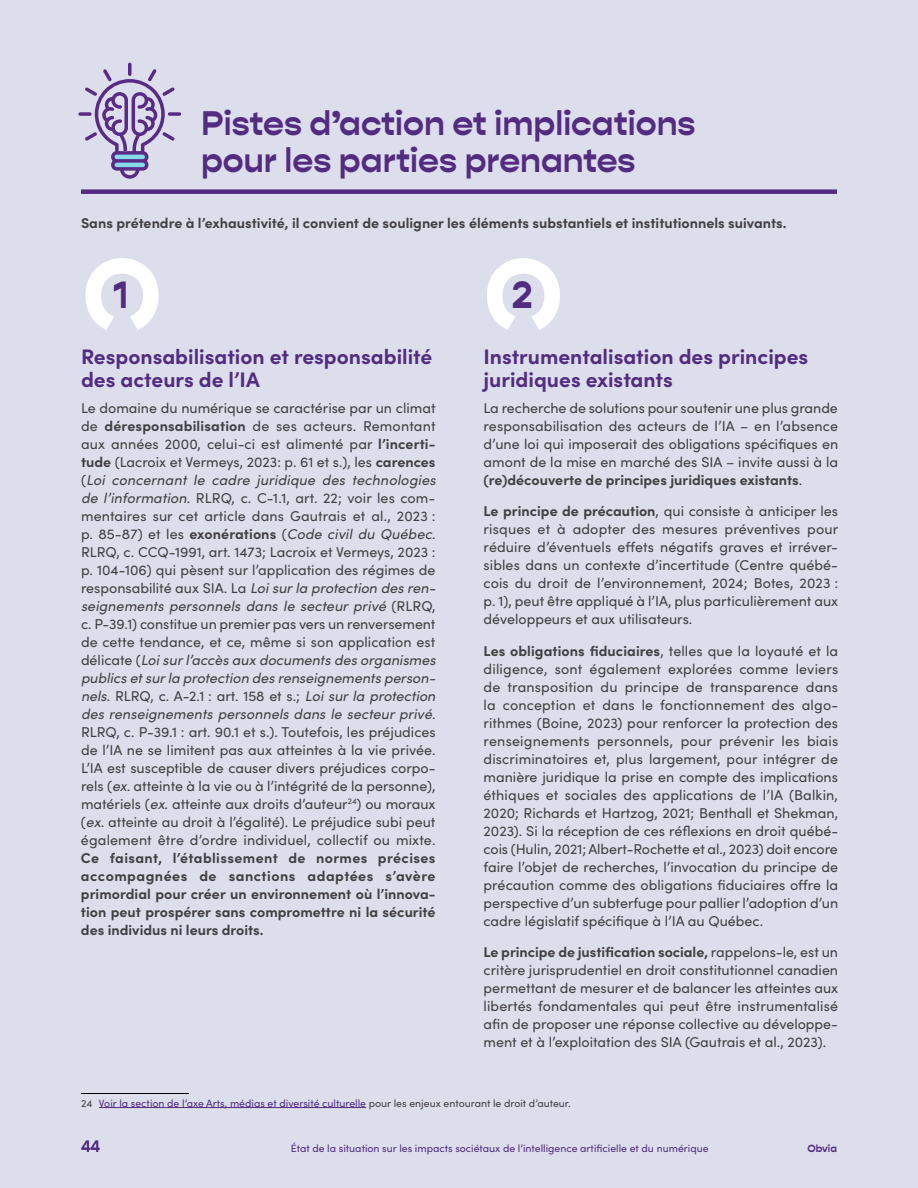
<style>
.page{position:relative;width:918px;height:1188px;background:#dcdeeb}
.page>*{position:absolute;margin:0;border:0;box-sizing:border-box;transform-origin:0 0}
.t1{font:700 38.4px "Gopher";color:#532c82}
.t2{font:700 34.5px/37.5px "Gopher";color:#532c82}
.t3{font:700 21px/23.2px "Sofia Pro";color:#532c82}
.t4{font:500 16.5px "Gopher";color:#532c82}
.t5{font:14.25px/18px "Sofia Pro";color:#414042;text-align:justify}
.t6{font:700 14.25px/18px "Sofia Pro";color:#414042;text-align:justify}
.t7{font:10.5px "Sofia Pro";color:#532c82}
.t8{font:700 10.5px "Gopher";color:#532c82}
.s1{font-weight:700}
.s2{font-style:italic}
.s3{color:#414042}
</style>
<div class="page">
<div style="left:81px;top:189px;width:756px;height:5px;background:#532c82"></div>
<svg style="left:85px;top:258px;width:74px;height:72px"></svg>
<svg style="left:487px;top:258px;width:73px;height:72px"></svg>
<svg style="left:78px;top:63px;width:103px;height:116px"></svg>
<hr style="left:81px;top:1093px;width:108px;height:1px;background:#000">
<hr style="left:99px;top:1107px;width:267px;height:1px;background:#532c82">
<h2 class="t2" style="left:201px;top:105px;width:496px">Pistes d’action et implications pour les parties prenantes</h2>
<p class="t6" style="left:81px;top:213px;width:707px">Sans prétendre à l’exhaustivité, il convient de souligner les éléments substantiels et institutionnels suivants.</p>
<h1 class="t1" style="left:113px;top:272px;width:17px">1</h1>
<h1 class="t1" style="left:511px;top:272px;width:23px">2</h1>
<h3 class="t3" style="left:81px;top:344px;width:353px">Responsabilisation et responsabilité des acteurs de l’IA</h3>
<p class="t5" style="left:81px;top:398px;width:356px">Le domaine du numérique se caractérise par un climat de <span class="s1">déresponsabilisation</span> de ses acteurs. Remontant aux années 2000, celui-ci est alimenté par <span class="s1">l’incerti&shy;tude</span> (Lacroix et Vermeys, 2023: p. 61 et s.), les <span class="s1">carences </span>(<span class="s2">Loi concernant le cadre juridique des technologies de l’information</span>. RLRQ, c. C-1.1, art. 22; voir les com&shy;mentaires sur cet article dans Gautrais et al., 2023 : p. 85-87) et les <span class="s1">exonérations</span> (<span class="s2">Code civil du Québec</span>.<br>RLRQ, c. CCQ-1991, art. 1473; Lacroix et Vermeys, 2023 : p. 104-106) qui pèsent sur l’application des régimes de responsabilité aux SIA. La <span class="s2">Loi sur la protection des ren&shy;seignements personnels dans le secteur privé</span> (RLRQ, c. P-39.1) constitue un premier pas vers un renversement de cette tendance, et ce, même si son application est délicate (<span class="s2">Loi sur l’accès aux documents des organismes publics et sur la protection des renseignements person&shy;nels</span>. RLRQ, c. A-2.1 : art. 158 et s.; <span class="s2">Loi sur la protection des renseignements personnels dans le secteur privé</span>.<br>RLRQ, c. P-39.1 : art. 90.1 et s.). Toutefois, les préjudices de l’IA ne se limitent pas aux atteintes à la vie privée.<br>L’IA est susceptible de causer divers préjudices corpo&shy;rels (<span class="s2">ex.</span> atteinte à la vie ou à l’intégrité de la personne), matériels (<span class="s2">ex.</span> atteinte aux droits d’auteur<sup>24</sup>) ou moraux (<span class="s2">ex.</span> atteinte au droit à l’égalité). Le préjudice subi peut également être d’ordre individuel, collectif ou mixte.</p>
<p class="t6" style="left:81px;top:848px;width:356px">Ce faisant, l’établissement de normes précises accompagnées de sanctions adaptées s’avère primordial pour créer un environnement où l’innova&shy;tion peut prospérer sans compromettre ni la sécurité des individus ni leurs droits.</p>
<h3 class="t3" style="left:484px;top:344px;width:326px">Instrumentalisation des principes juridiques existants</h3>
<p class="t5" style="left:484px;top:398px;width:356px">La recherche de solutions pour soutenir une plus grande responsabilisation des acteurs de l’IA – en l’absence d’une loi qui imposerait des obligations spécifiques en amont de la mise en marché des SIA – invite aussi à la <span class="s1">(re)découverte de principes juridiques existants</span>.</p>
<p class="t5" style="left:484px;top:502px;width:356px"><span class="s1">Le principe de précaution</span>, qui consiste à anticiper les risques et à adopter des mesures préventives pour réduire d’éventuels effets négatifs graves et irréver&shy;sibles dans un contexte d’incertitude (Centre québé&shy;cois du droit de l’environnement, 2024; Botes, 2023 : p. 1), peut être appliqué à l’IA, plus particulièrement aux développeurs et aux utilisateurs.</p>
<p class="t5" style="left:484px;top:641px;width:356px"><span class="s1">Les obligations fiduciaires</span>, telles que la loyauté et la diligence, sont également explorées comme leviers de transposition du principe de transparence dans la conception et dans le fonctionnement des algo&shy;rithmes (Boine, 2023) pour renforcer la protection des renseignements personnels, pour prévenir les biais discriminatoires et, plus largement, pour intégrer de manière juridique la prise en compte des implications éthiques et sociales des applications de l’IA (Balkin, 2020; Richards et Hartzog, 2021; Benthall et Shekman, 2023). Si la réception de ces réflexions en droit québé&shy;cois (Hulin, 2021; Albert-Rochette et al., 2023) doit encore faire l’objet de recherches, l’invocation du principe de précaution comme des obligations fiduciaires offre la perspective d’un subterfuge pour pallier l’adoption d’un cadre législatif spécifique à l’IA au Québec.</p>
<p class="t5" style="left:484px;top:943px;width:356px"><span class="s1">Le principe de justification sociale,</span> rappelons-le, est un critère jurisprudentiel en droit constitutionnel canadien permettant de mesurer et de balancer les atteintes aux libertés fondamentales qui peut être instrumentalisé afin de proposer une réponse collective au développe&shy;ment et à l’exploitation des SIA (Gautrais et al., 2023).</p>
<p class="t7" style="left:81px;top:1096px;width:491px"><span class="s3">24</span> Voir la section de l’axe Arts, médias et diversité culturelle <span class="s3">pour les enjeux entourant le droit d’auteur.</span></p>
<p class="t4" style="left:81px;top:1137px;width:21px">44</p>
<p class="t7" style="left:291px;top:1141px;width:419px">État de la situation sur les impacts sociétaux de l’intelligence artificielle et du numérique</p>
<p class="t8" style="left:808px;top:1142px;width:31px">Obvia</p>
</div>
